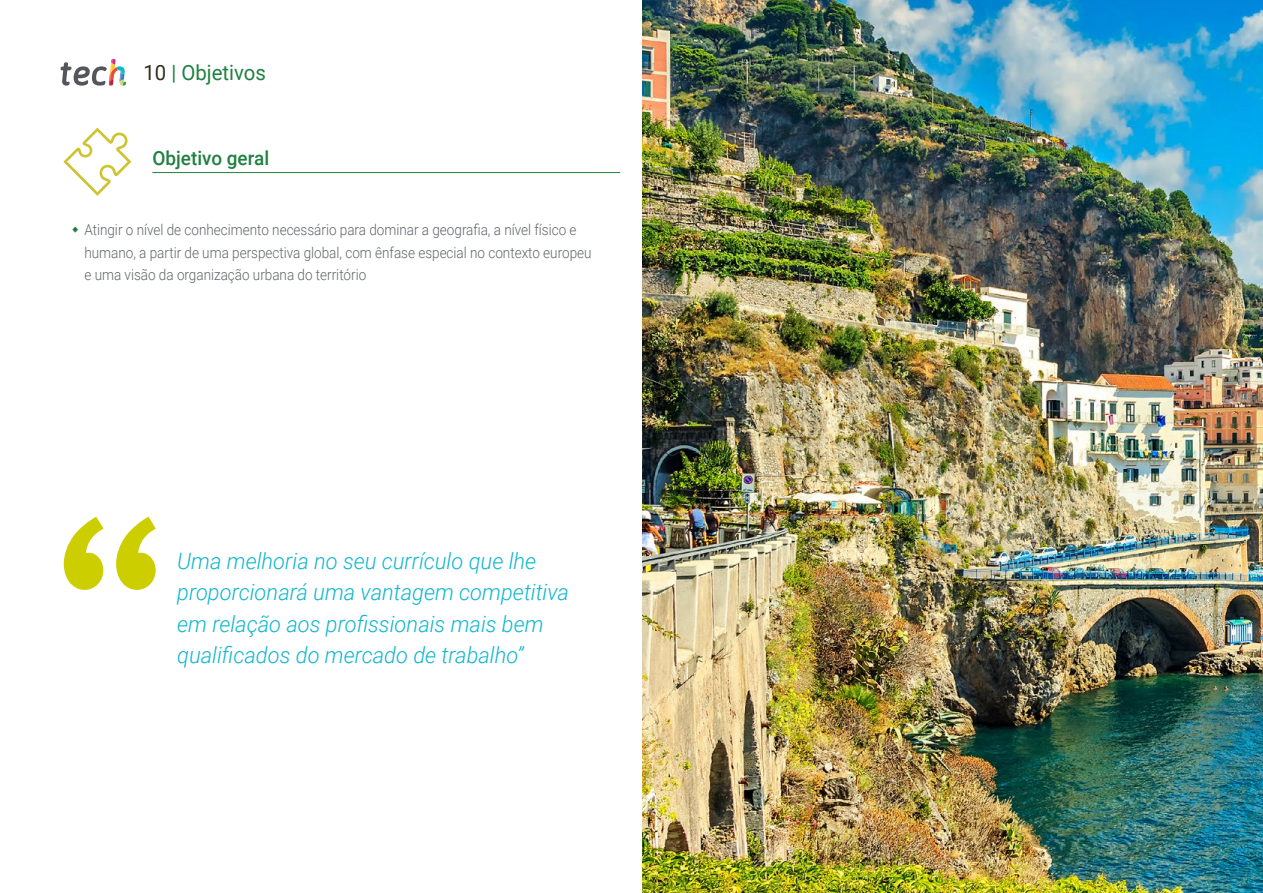
<style>
.page{position:relative;width:1263px;height:893px;background:#fff}
.page>*{position:absolute;margin:0;border:0;box-sizing:border-box;transform-origin:0 0}
.t1{font:italic 300 22.5px/31.5px "Roboto";color:#0fb6cf}
.t2{font:21px "Roboto";color:#208041}
.t3{font:500 19.5px "Roboto";color:#208041}
.t4{font:300 15px/22.5px "Roboto";color:#61646a;scale:.9 1}
.s1{color:#312e20}
</style>
<div class="page">
<hr style="left:152px;top:172px;width:468px;height:1px;background:#208041">
<svg style="left:63px;top:128px;width:68px;height:68px"></svg>
<img style="left:642px;top:0;width:621px;height:893px">
<svg style="left:61px;top:59px;width:65px;height:27px"></svg>
<svg style="left:64px;top:517px;width:92px;height:73px"></svg>
<h2 class="t2" style="left:144px;top:57px;width:124px"><span class="s1">10</span> | Objetivos</h2>
<h3 class="t3" style="left:152px;top:144px;width:118px">Objetivo geral</h3>
<p class="t4" style="left:84px;top:218px;width:565px">Atingir o nível de conhecimento necessário para dominar a geografia, a nível físico e humano, a partir de uma perspectiva global, com ênfase especial no contexto europeu e uma visão da organização urbana do território</p>
<h1 class="t1" style="left:177px;top:544px;width:393px">Uma melhoria no seu currículo que lhe proporcionará uma vantagem competitiva em relação aos profissionais mais bem qualificados do mercado de trabalho”</h1>
</div>
